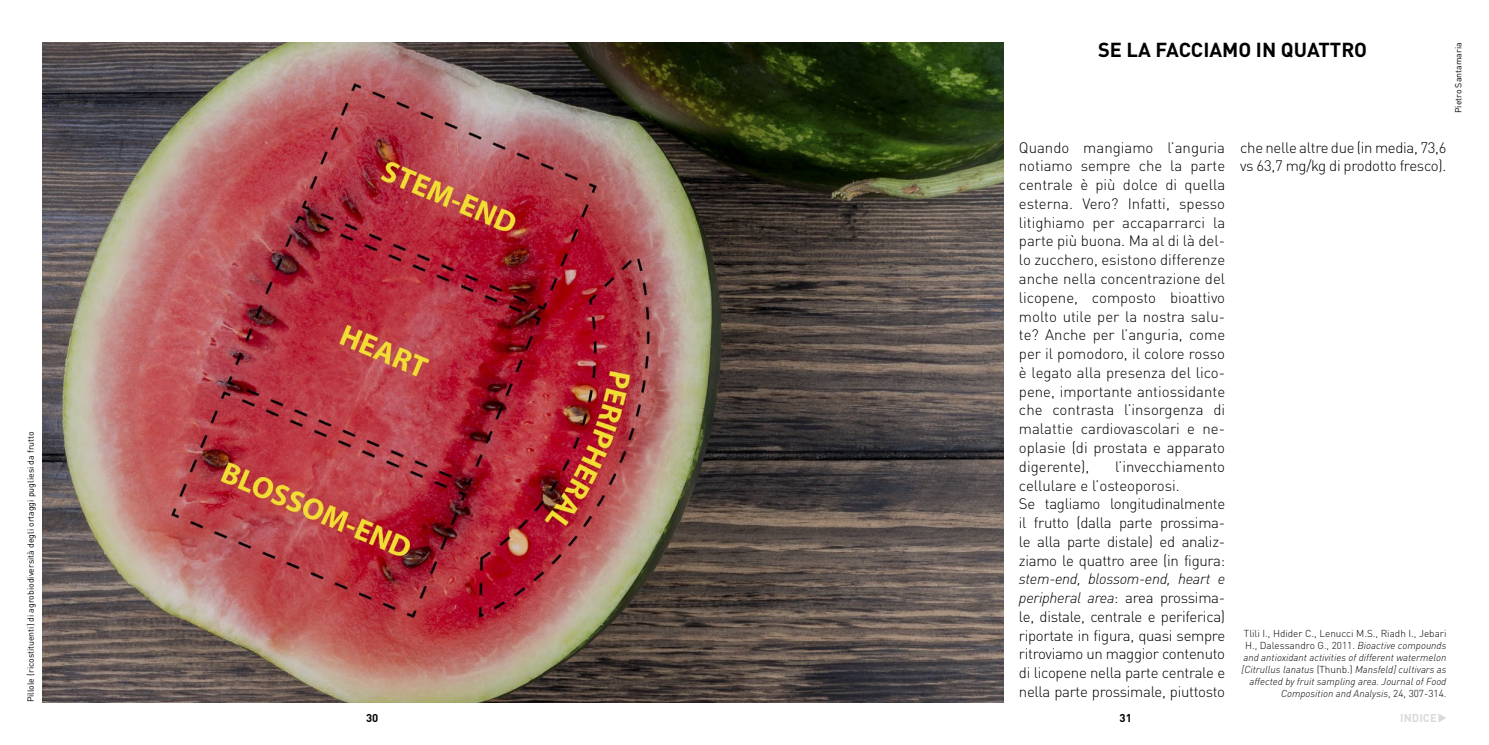
<style>
.page{position:relative;width:1489px;height:745px;background:#fff}
.page>*{position:absolute;margin:0;border:0;box-sizing:border-box;transform-origin:0 0}
.t1{font:700 20px "DIN Pro";color:#000}
.t2{font:300 15px/18.8px "DIN Pro";letter-spacing:-.02em;color:#000;text-align:justify}
.t3{font:700 11.25px "DIN Pro";letter-spacing:.01em;color:#dadada}
.t4{font:700 11.25px "DIN Pro";color:#000}
.t5{font:italic 300 10px/12px "DIN Pro";color:#000;text-align:right}
.t6{font:8.75px "DIN Pro";color:#000}
.s1{font-style:italic}
.s2{font-style:normal}
</style>
<div class="page">
<svg style="left:1438px;top:713px;width:8px;height:9px"></svg>
<img style="left:43px;top:43px;width:960px;height:659px">
<p class="t6" style="left:24px;top:702px;width:272px;rotate:-90deg">Pillole (ricostituenti) di agrobiodiversità degli ortaggi pugliesi da frutto</p>
<h1 class="t1" style="left:1097px;top:33px;width:270px">SE LA FACCIAMO IN QUATTRO</h1>
<p class="t6" style="left:1451px;top:113px;width:72px;rotate:-90deg">Pietro Santamaria</p>
<p class="t2" style="left:1018px;top:136px;width:208px">Quando mangiamo l’anguria notiamo sempre che la parte centrale è più dolce di quella esterna. Vero? Infatti, spesso litighiamo per accaparrarci la parte più buona. Ma al di là del&shy;lo zucchero, esistono differenze anche nella concentrazione del licopene, composto bioattivo molto utile per la nostra salu&shy;te? Anche per l’anguria, come per il pomodoro, il colore rosso è legato alla presenza del lico&shy;pene, importante antiossidante che contrasta l’insorgenza di malattie cardiovascolari e ne&shy;oplasie (di prostata e apparato digerente),</p>
<p class="t2" style="left:1018px;top:455px;width:208px;text-align:left;text-indent:96px">l’invecchiamento cellulare e l’osteoporosi.<br>Se tagliamo longitudinalmente il frutto (dalla parte prossima&shy;le alla parte distale) ed analiz&shy;ziamo le quattro aree (in figura:</p>
<p class="t2" style="left:1018px;top:568px;width:208px"><span class="s1">stem-end, blossom-end, heart e peripheral area</span>: area prossima&shy;le, distale, centrale e periferica) riportate in figura, quasi sempre ritroviamo un maggior contenuto di licopene nella parte centrale e nella parte prossimale, piuttosto</p>
<p class="t2" style="left:1240px;top:136px;width:208px">che nelle altre due (in media, 73,6 vs 63,7 mg/kg di prodotto fresco).</p>
<p class="t5" style="left:1241px;top:626px;width:206px"><span class="s2">Tlili I., Hdider C., Lenucci M.S., Riadh I., Jebari H., Dalessandro G., 2011.</span> Bioactive compounds and antioxidant activities of different watermelon [Citrullus lanatus <span class="s2">(Thunb.)</span> Mansfeld] cultivars as affected by fruit sampling area. Journal of Food Composition and Analysis<span class="s2">, 24, 307-314.</span></p>
<p class="t4" style="left:366px;top:708px;width:14px">30</p>
<p class="t4" style="left:1119px;top:708px;width:14px">31</p>
<p class="t3" style="left:1399px;top:708px;width:38px">INDICE</p>
</div>
